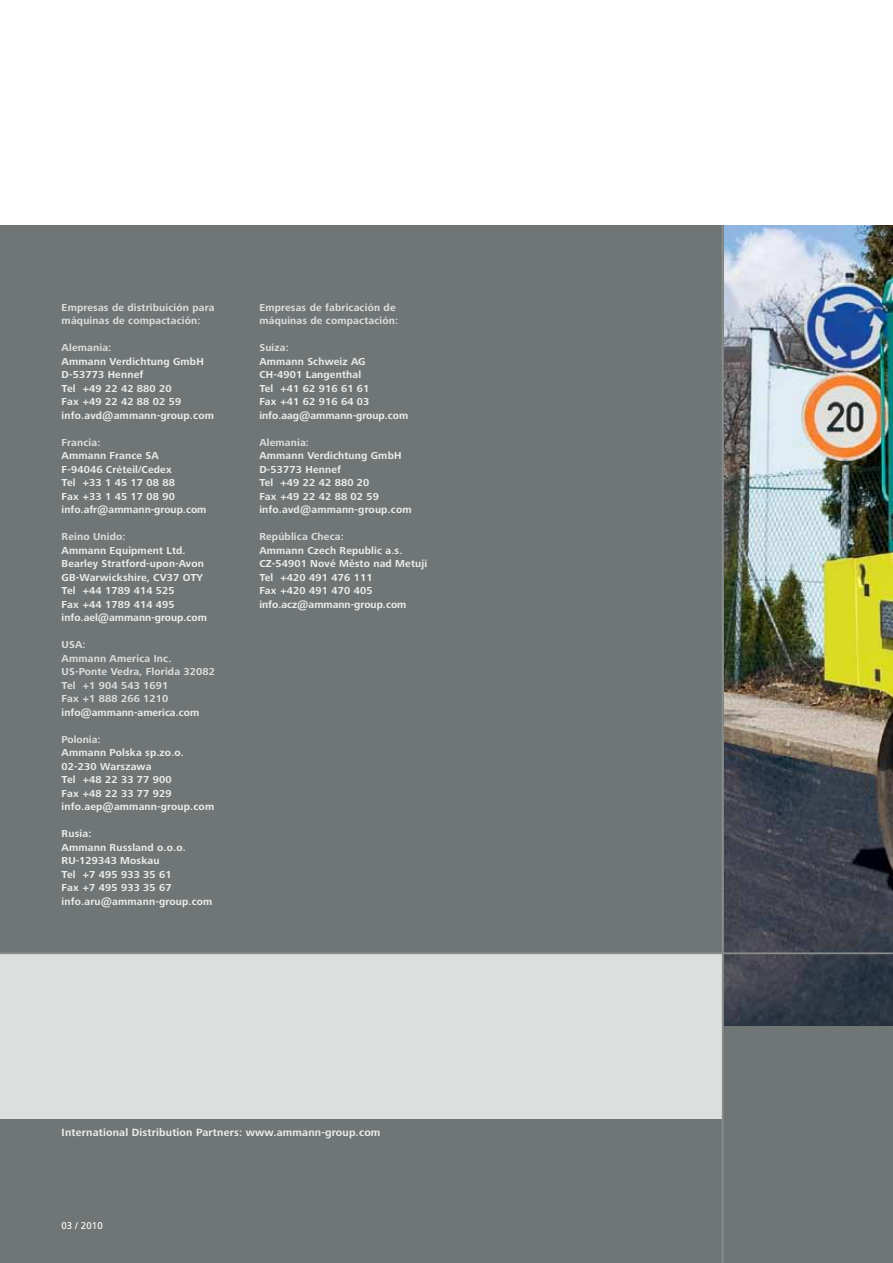
<style>
.page{position:relative;width:893px;height:1263px;background:#fff}
.page>*{position:absolute;margin:0;border:0;box-sizing:border-box;transform-origin:0 0}
.t1{font:700 10.8px "Frutiger Next LTW1 G";letter-spacing:.015em;color:#eceded}
.t2{font:700 10.5px/13.5px "Frutiger Next LTW1 G";letter-spacing:.015em;color:#eceded}
.t3{font:700 10.5px/13.5px "Frutiger Next LTW1 G";letter-spacing:.015em;color:#dddfdf}
.t4{font:9.75px "Frutiger CE";letter-spacing:.01em;color:#fff}
</style>
<div class="page">
<div style="left:0;top:225px;width:893px;height:810px;background:#707575"></div>
<img style="left:725px;top:225px;width:168px;height:801px">
<div style="left:0;top:1027px;width:893px;height:236px;background:#707575"></div>
<div style="left:0;top:954px;width:723px;height:164px;background:#dddfdf"></div>
<hr style="left:0;top:952px;width:893px;height:2px;background:#898e8e">
<hr style="left:722px;top:225px;width:1px;height:1038px;background:#898e8e">
<p class="t3" style="left:62px;top:301px;width:154px">Empresas de distribuición para máquinas de compactación:</p>
<p class="t3" style="left:62px;top:341px;width:51px">Alemania:</p>
<p class="t2" style="left:62px;top:355px;width:154px">Ammann Verdichtung GmbH<br>D-53773 Hennef<br>Tel +49 22 42 880 20<br>Fax +49 22 42 88 02 59 info.avd@ammann-group.com</p>
<p class="t3" style="left:62px;top:436px;width:40px">Francia:</p>
<p class="t2" style="left:62px;top:449px;width:146px">Ammann France SA<br>F-94046 Créteil/Cedex<br>Tel +33 1 45 17 08 88<br>Fax +33 1 45 17 08 90 info.afr@ammann-group.com</p>
<p class="t3" style="left:62px;top:530px;width:65px">Reino Unido:</p>
<p class="t2" style="left:62px;top:544px;width:147px">Ammann Equipment Ltd.<br>Bearley Stratford-upon-Avon<br>GB-Warwickshire, CV37 OTY<br>Tel +44 1789 414 525<br>Fax +44 1789 414 495 info.ael@ammann-group.com</p>
<p class="t3" style="left:62px;top:638px;width:155px">USA:<br>Ammann America Inc.<br>US-Ponte Vedra, Florida 32082<br>Tel +1 904 543 1691<br>Fax +1 888 266 1210</p>
<p class="t2" style="left:62px;top:706px;width:139px">info@ammann-america.com</p>
<p class="t3" style="left:62px;top:733px;width:40px">Polonia:</p>
<p class="t2" style="left:62px;top:746px;width:154px">Ammann Polska sp.zo.o.<br>02-230 Warszawa<br>Tel +48 22 33 77 900<br>Fax +48 22 33 77 929 info.aep@ammann-group.com</p>
<p class="t2" style="left:62px;top:827px;width:152px">Rusia:<br>Ammann Russland o.o.o.<br>RU-129343 Moskau<br>Tel +7 495 933 35 61<br>Fax +7 495 933 35 67 info.aru@ammann-group.com</p>
<p class="t3" style="left:259px;top:301px;width:140px">Empresas de fabricación de máquinas de compactación:</p>
<p class="t3" style="left:259px;top:341px;width:31px">Suiza:</p>
<p class="t2" style="left:259px;top:355px;width:150px">Ammann Schweiz AG<br>CH-4901 Langenthal<br>Tel +41 62 916 61 61<br>Fax +41 62 916 64 03 info.aag@ammann-group.com</p>
<p class="t3" style="left:259px;top:436px;width:51px">Alemania:</p>
<p class="t2" style="left:259px;top:449px;width:154px">Ammann Verdichtung GmbH<br>D-53773 Hennef<br>Tel +49 22 42 880 20<br>Fax +49 22 42 88 02 59 info.avd@ammann-group.com</p>
<p class="t3" style="left:259px;top:530px;width:86px">República Checa:</p>
<p class="t2" style="left:259px;top:544px;width:169px">Ammann Czech Republic a.s.<br>CZ-54901 Nové Město nad Metuji<br>Tel +420 491 476 111<br>Fax +420 491 470 405 info.acz@ammann-group.com</p>
<p class="t1" style="left:62px;top:1126px;width:320px">International Distribution Partners: www.ammann-group.com</p>
<p class="t4" style="left:61px;top:1220px;width:43px">03 / 2010</p>
</div>
